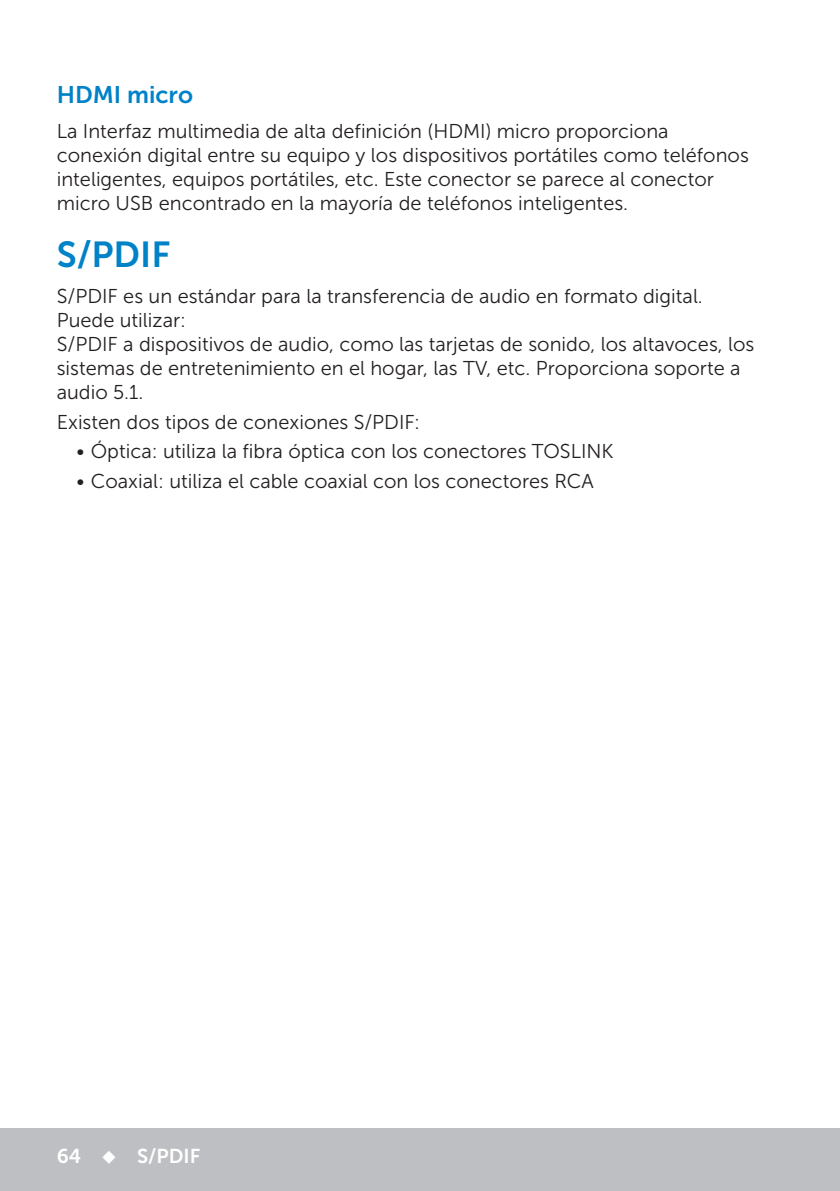
<style>
.page{position:relative;width:840px;height:1191px;background:#fff}
.page>*{position:absolute;margin:0;border:0;box-sizing:border-box;transform-origin:0 0}
.t1{font:36px "Museo Sans For Dell 700";color:#0082c8}
.t2{font:24px "Museo Sans For Dell 700";color:#0082c8}
.t3{font:20px/24px "Museo Sans For Dell 300";color:#231f20}
.t4{font:20px "Museo Sans For Dell 700";color:#fff}
</style>
<div class="page">
<div style="left:0;top:1128px;width:839px;height:63px;background:#bebfc2"></div>
<p class="t2" style="left:57px;top:81px;width:138px">HDMI micro</p>
<p class="t3" style="left:57px;top:120px;width:693px">La Interfaz multimedia de alta definición (HDMI) micro proporciona conexión digital entre su equipo y los dispositivos portátiles como teléfonos inteligentes, equipos portátiles, etc. Este conector se parece al conector micro USB encontrado en la mayoría de teléfonos inteligentes.</p>
<h1 class="t1" style="left:57px;top:235px;width:115px">S/PDIF</h1>
<p class="t3" style="left:57px;top:284px;width:698px">S/PDIF es un estándar para la transferencia de audio en formato digital.<br>Puede utilizar:<br>S/PDIF a dispositivos de audio, como las tarjetas de sonido, los altavoces, los sistemas de entretenimiento en el hogar, las TV, etc. Proporciona soporte a audio 5.1.</p>
<p class="t3" style="left:57px;top:410px;width:364px">Existen dos tipos de conexiones S/PDIF:</p>
<p class="t3" style="left:77px;top:439px;width:538px">• Óptica: utiliza la fibra óptica con los conectores TOSLINK</p>
<p class="t3" style="left:77px;top:469px;width:518px">• Coaxial: utiliza el cable coaxial con los conectores RCA</p>
<p class="t4" style="left:57px;top:1144px;width:145px">64 ◆ S/PDIF</p>
</div>
